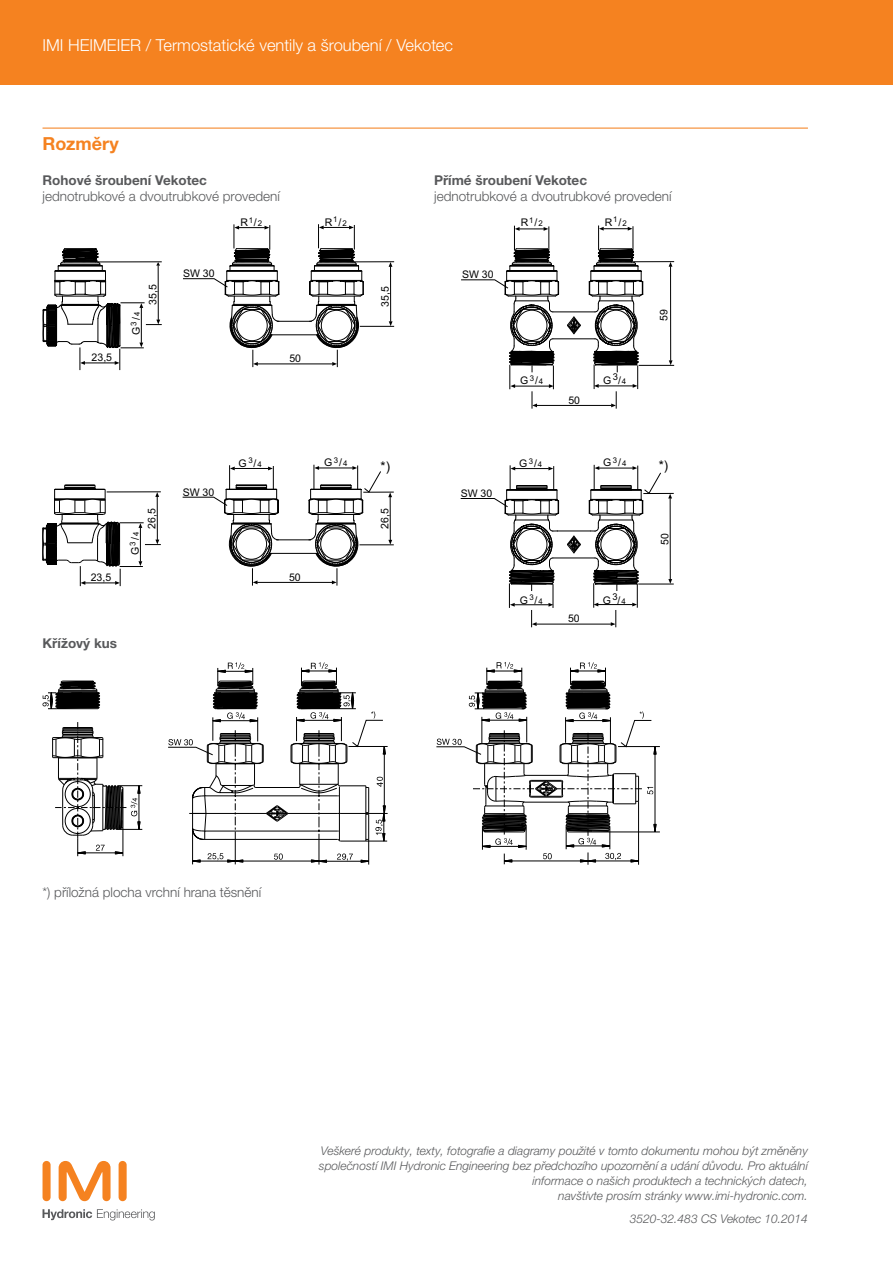
<style>
.page{position:relative;width:893px;height:1263px;background:#fff}
.page>*{position:absolute;margin:0;border:0;box-sizing:border-box;transform-origin:0 0}
.t1{font:700 18px "Helvetica Neue LTW1 G";color:#f58220}
.t2{font:300 16.5px "Helvetica Neue LTW1 G";color:#fff}
.t3{font:300 13.5px "Helvetica Neue LTW1 G";color:#58595b}
.t4{font:700 13.5px "Helvetica Neue LTW1 G";color:#58595b}
.t5{font:13.2px "Arial";color:#000}
.t6{font:13.05px "Arial";color:#000}
.t7{font:italic 300 12px/15px "Helvetica Neue LTW1 G";color:#58595b;text-align:right}
.t8{font:10.5px "Arial";color:#000}
.t9{font:7.8px "Arial";color:#000}
.s1{font-size:7.95px}
.s2{font-size:7.8px}
.s3{font-size:10.5px}
</style>
<div class="page">
<div style="left:0;top:0;width:893px;height:85px;background:#f58220"></div>
<div style="left:43px;top:1161px;width:8px;height:40px;background:#f58220;border-radius:4px"></div>
<div style="left:119px;top:1161px;width:8px;height:40px;background:#f58220;border-radius:4px"></div>
<svg style="left:59px;top:1161px;width:52px;height:40px"></svg>
<svg style="left:43px;top:1209px;width:112px;height:11px"></svg>
<hr style="left:43px;top:128px;width:765px;height:1px;background:#f58220">
<hr style="left:360px;top:326px;width:34px;height:1px;background:#000">
<hr style="left:353px;top:261px;width:41px;height:1px;background:#000">
<hr style="left:390px;top:266px;width:1px;height:56px;background:#000">
<svg style="left:389px;top:262px;width:3px;height:5px"></svg>
<svg style="left:389px;top:321px;width:4px;height:5px"></svg>
<svg style="left:43px;top:224px;width:321px;height:146px"></svg>
<hr style="left:359px;top:545px;width:35px;height:1px;background:#000">
<hr style="left:363px;top:492px;width:31px;height:1px;background:#000">
<hr style="left:390px;top:497px;width:1px;height:43px;background:#000">
<svg style="left:388px;top:492px;width:4px;height:5px"></svg>
<svg style="left:388px;top:540px;width:4px;height:5px"></svg>
<svg style="left:43px;top:465px;width:338px;height:121px"></svg>
<hr style="left:638px;top:584px;width:36px;height:1px;background:#000">
<hr style="left:643px;top:493px;width:31px;height:1px;background:#000">
<hr style="left:670px;top:498px;width:1px;height:81px;background:#000">
<svg style="left:668px;top:579px;width:4px;height:5px"></svg>
<svg style="left:461px;top:465px;width:200px;height:162px"></svg>
<hr style="left:639px;top:365px;width:35px;height:1px;background:#000">
<hr style="left:633px;top:261px;width:41px;height:1px;background:#000">
<hr style="left:670px;top:266px;width:1px;height:95px;background:#000">
<svg style="left:669px;top:262px;width:3px;height:5px"></svg>
<svg style="left:669px;top:360px;width:4px;height:5px"></svg>
<svg style="left:461px;top:225px;width:182px;height:184px"></svg>
<hr style="left:608px;top:832px;width:51px;height:1px;background:#000">
<hr style="left:618px;top:746px;width:41px;height:1px;background:#000">
<svg style="left:43px;top:662px;width:613px;height:203px"></svg>
<h2 class="t2" style="left:43px;top:35px;width:412px">IMI HEIMEIER / Termostatické ventily a šroubení / Vekotec</h2>
<h1 class="t1" style="left:43px;top:132px;width:78px">Rozměry</h1>
<p class="t4" style="left:43px;top:172px;width:166px">Rohové šroubení Vekotec</p>
<p class="t3" style="left:43px;top:188px;width:239px">jednotrubkové a dvoutrubkové provedení</p>
<p class="t4" style="left:434px;top:172px;width:154px">Přímé šroubení Vekotec</p>
<p class="t3" style="left:434px;top:188px;width:239px">jednotrubkové a dvoutrubkové provedení</p>
<p class="t8" style="left:240px;top:215px;width:23px">R<sup>1</sup>/<span class="s1">2</span></p>
<p class="t8" style="left:325px;top:215px;width:23px">R<sup>1</sup>/<span class="s1">2</span></p>
<p class="t8" style="left:521px;top:215px;width:23px">R<sup>1</sup>/<span class="s2">2</span></p>
<p class="t8" style="left:605px;top:215px;width:23px">R<sup>1</sup>/<span class="s2">2</span></p>
<p class="t8" style="left:183px;top:267px;width:33px">SW 30</p>
<p class="t8" style="left:462px;top:267px;width:33px">SW 30</p>
<p class="t8" style="left:146px;top:305px;width:22px;rotate:-90deg">35,5</p>
<p class="t8" style="left:378px;top:307px;width:22px;rotate:-90deg">35,5</p>
<p class="t8" style="left:129px;top:335px;width:25px;rotate:-90deg">G<sup>3</sup>/<span class="s1">4</span></p>
<p class="t8" style="left:657px;top:321px;width:13px;rotate:-90deg">59</p>
<p class="t8" style="left:92px;top:350px;width:22px">23,5</p>
<p class="t8" style="left:289px;top:351px;width:13px">50</p>
<p class="t8" style="left:520px;top:373px;width:10px">G</p>
<p class="t9" style="left:530px;top:374px;width:15px">3<span class="s3">/</span>4</p>
<p class="t8" style="left:603px;top:373px;width:25px">G<sup>3</sup>/<span class="s2">4</span></p>
<p class="t8" style="left:568px;top:393px;width:13px">50</p>
<p class="t8" style="left:239px;top:456px;width:25px">G<sup>3</sup>/<span class="s1">4</span></p>
<p class="t8" style="left:324px;top:456px;width:25px">G<sup>3</sup>/<span class="s1">4</span></p>
<p class="t5" style="left:381px;top:458px;width:11px">*)</p>
<p class="t8" style="left:519px;top:456px;width:25px">G<sup>3</sup>/<span class="s2">4</span></p>
<p class="t8" style="left:603px;top:456px;width:25px">G<sup>3</sup>/<span class="s2">4</span></p>
<p class="t6" style="left:659px;top:456px;width:11px">*)</p>
<p class="t8" style="left:183px;top:485px;width:33px">SW 30</p>
<p class="t8" style="left:461px;top:487px;width:33px">SW 30</p>
<p class="t8" style="left:145px;top:529px;width:22px;rotate:-90deg">26,5</p>
<p class="t8" style="left:378px;top:529px;width:22px;rotate:-90deg">26,5</p>
<p class="t8" style="left:128px;top:555px;width:25px;rotate:-90deg">G<sup>3</sup>/<span class="s1">4</span></p>
<p class="t8" style="left:658px;top:545px;width:13px;rotate:-90deg">50</p>
<p class="t8" style="left:91px;top:570px;width:22px">23,5</p>
<p class="t8" style="left:289px;top:570px;width:13px">50</p>
<p class="t8" style="left:520px;top:593px;width:10px">G</p>
<p class="t9" style="left:529px;top:594px;width:15px">3<span class="s3">/</span>4</p>
<p class="t8" style="left:603px;top:593px;width:25px">G<sup>3</sup>/<span class="s2">4</span></p>
<p class="t8" style="left:568px;top:612px;width:13px">50</p>
<p class="t4" style="left:43px;top:634px;width:76px">Křížový kus</p>
<p class="t3" style="left:43px;top:884px;width:220px">*) příložná plocha vrchní hrana těsnění</p>
<p class="t7" style="left:319px;top:1143px;width:490px">Veškeré produkty, texty, fotografie a diagramy použité v tomto dokumentu mohou být změněny společností IMI Hydronic Engineering bez předchozího upozornění a udání důvodu. Pro aktuální informace o našich produktech a technických datech,<br>navštivte prosím stránky www.imi-hydronic.com.</p>
<p class="t7" style="left:630px;top:1211px;width:180px">3520-32.483 CS Vekotec 10.2014</p>
</div>
